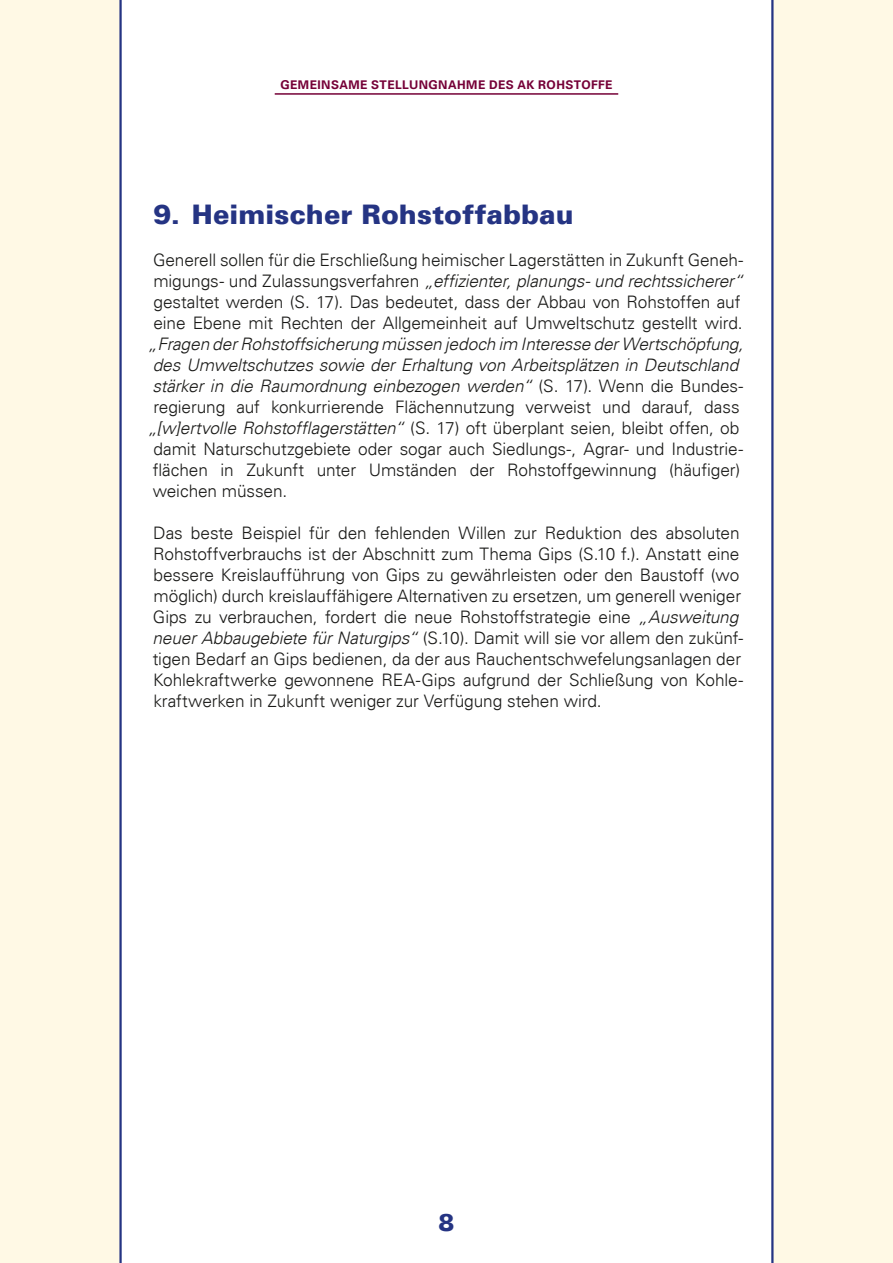
<style>
.page{position:relative;width:893px;height:1263px;background:#fff9e5}
.page>*{position:absolute;margin:0;border:0;box-sizing:border-box;transform-origin:0 0}
.t1{font:900 27px "Univers LT";color:#253483}
.t2{font:900 24px "Univers LT";color:#253483}
.t3{font:300 17.25px/21px "Univers LT";letter-spacing:-.005em;color:#1a1a18}
.t4{font:italic 300 17.25px/21px "Univers";letter-spacing:-.005em;color:#1a1a18}
.t5{font:700 12px "Univers LT";letter-spacing:.03em;color:#750037}
.s1{font-family:"Univers LT";font-style:normal}
.s2{font-family:"Univers";font-style:italic}
</style>
<div class="page">
<div style="left:119px;top:0;width:654px;height:1263px;background:#fff"></div>
<hr style="left:275px;top:93px;width:343px;height:2px;background:#750037">
<p class="t5" style="left:280px;top:78px;width:334px">GEMEINSAME STELLUNGNAHME DES AK ROHSTOFFE</p>
<h1 class="t1" style="left:154px;top:197px;width:422px">9. Heimischer Rohstoffabbau</h1>
<p class="t3" style="left:153px;top:249px;width:592px">Generell sollen für die Erschließung heimischer Lagerstätten in Zukunft Geneh-</p>
<p class="t4" style="left:153px;top:270px;width:591px"><span class="s1">migungs- und Zulassungsverfahren</span> „effizienter, planungs- und rechtssicherer“</p>
<p class="t3" style="left:153px;top:291px;width:591px">gestaltet werden (S. 17). Das bedeutet, dass der Abbau von Rohstoffen auf eine Ebene mit Rechten der Allgemeinheit auf Umweltschutz gestellt wird.</p>
<p class="t4" style="left:148px;top:333px;width:597px">„Fragen der Rohstoffsicherung müssen jedoch im Interesse der Wertschöpfung, des Umweltschutzes sowie der Erhaltung von Arbeitsplätzen in Deutschland stärker in die Raumordnung einbezogen werden“ <span class="s1">(S. 17). Wenn die Bundes-</span></p>
<p class="t3" style="left:153px;top:396px;width:588px">regierung auf konkurrierende Flächennutzung verweist und darauf, dass</p>
<p class="t3" style="left:148px;top:417px;width:593px"><span class="s2">„[w]ertvolle Rohstofflagerstätten“</span> (S. 17) oft überplant seien, bleibt offen, ob</p>
<p class="t3" style="left:154px;top:438px;width:591px">damit Naturschutzgebiete oder sogar auch Siedlungs-, Agrar- und Industrie-</p>
<p class="t3" style="left:153px;top:459px;width:589px">flächen in Zukunft unter Umständen der Rohstoffgewinnung (häufiger)</p>
<p class="t3" style="left:153px;top:480px;width:136px">weichen müssen.</p>
<p class="t3" style="left:153px;top:522px;width:592px">Das beste Beispiel für den fehlenden Willen zur Reduktion des absoluten Rohstoffverbrauchs ist der Abschnitt zum Thema Gips (S.10 f.). Anstatt eine bessere Kreislaufführung von Gips zu gewährleisten oder den Baustoff (wo möglich) durch kreislauffähigere Alternativen zu ersetzen, um generell weniger Gips zu verbrauchen, fordert die neue Rohstoffstrategie eine <span class="s2">„Ausweitung neuer Abbaugebiete für Naturgips“</span> (S.10). Damit will sie vor allem den zukünf&shy;tigen Bedarf an Gips bedienen, da der aus Rauchentschwefelungsanlagen der Kohlekraftwerke gewonnene REA-Gips aufgrund der Schließung von Kohle&shy;kraftwerken in Zukunft weniger zur Verfügung stehen wird.</p>
<h2 class="t2" style="left:438px;top:1208px;width:18px">8</h2>
</div>
